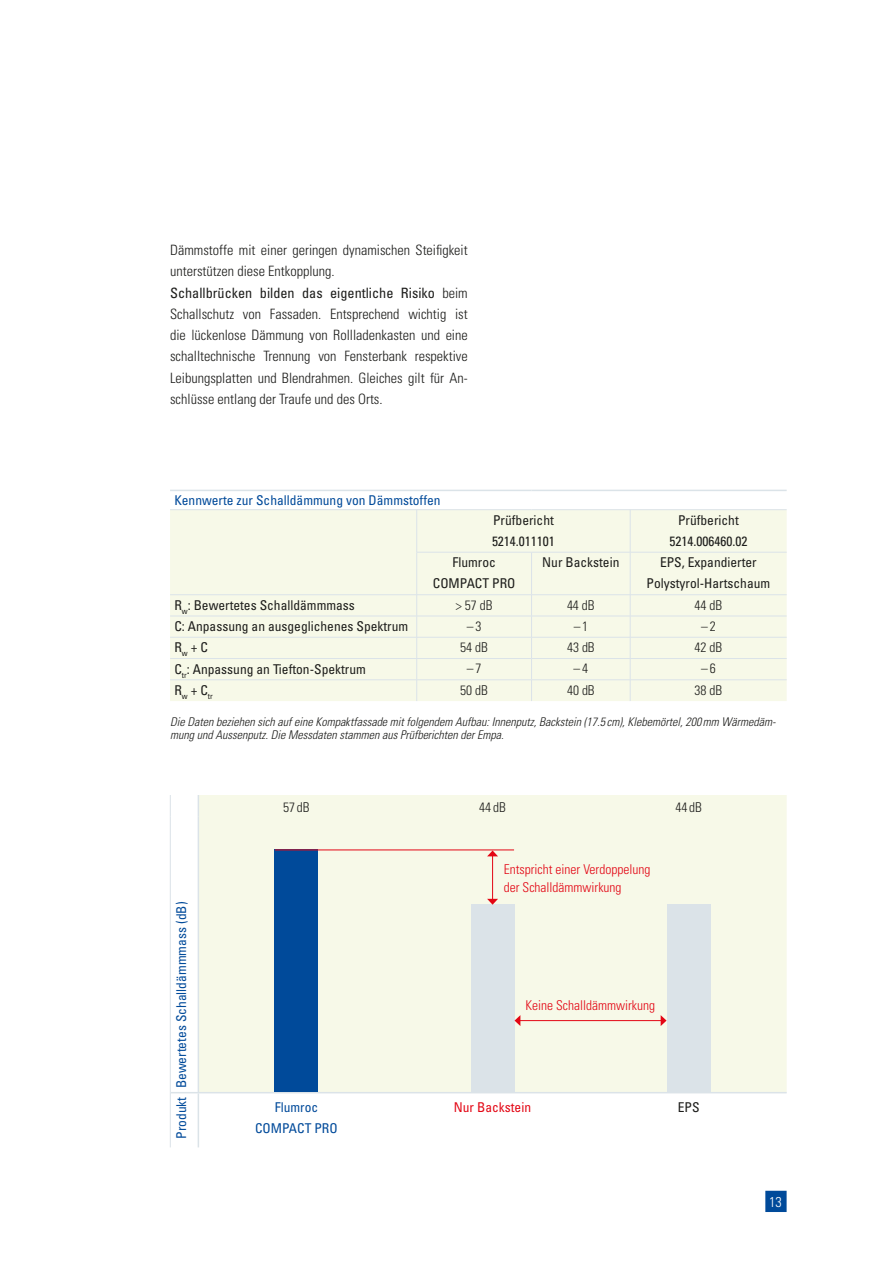
<style>
.page{position:relative;width:893px;height:1263px;background:#fff}
.page>*{position:absolute;margin:0;border:0;box-sizing:border-box;transform-origin:0 0}
.t1{font:300 condensed 14.25px/21.3px "Univers";color:#1d1d1b}
.t2{font:300 condensed 14.25px "Univers";color:#fff}
.t3{font:condensed 13.5px/21px "Univers";color:#1d1d1b;text-align:center}
.t4{font:condensed 13.5px/21px "Univers";color:#004a9a;text-align:center}
.t5{font:300 condensed 13.5px/18px "Univers";color:#e30614}
.t6{font:300 condensed 13.5px "Univers";color:#1d1d1b}
.t7{font:condensed 13.5px "Univers";color:#e30614}
.t8{font:italic 300 condensed 12px/13.5px "Univers";color:#1d1d1b}
.s1{font-weight:400}
</style>
<div class="page">
<div style="left:766px;top:1191px;width:20px;height:20px;background:#004a9a"></div>
<div style="left:765px;top:1191px;width:22px;height:21px;border:2px solid #004a9a"></div>
<div style="left:170px;top:510px;width:617px;height:191px;background:#f7f9e8"></div>
<hr style="left:170px;top:509px;width:361px;height:1px;background:#dbe3e8">
<hr style="left:531px;top:509px;width:256px;height:1px;background:#dbe3e8">
<hr style="left:416px;top:552px;width:115px;height:1px;background:#dbe3e8">
<hr style="left:531px;top:552px;width:256px;height:1px;background:#dbe3e8">
<hr style="left:170px;top:594px;width:361px;height:1px;background:#dbe3e8">
<hr style="left:531px;top:594px;width:256px;height:1px;background:#dbe3e8">
<hr style="left:170px;top:616px;width:361px;height:1px;background:#dbe3e8">
<hr style="left:531px;top:616px;width:256px;height:1px;background:#dbe3e8">
<hr style="left:170px;top:637px;width:361px;height:1px;background:#dbe3e8">
<hr style="left:531px;top:637px;width:256px;height:1px;background:#dbe3e8">
<hr style="left:170px;top:658px;width:361px;height:1px;background:#dbe3e8">
<hr style="left:531px;top:658px;width:256px;height:1px;background:#dbe3e8">
<hr style="left:170px;top:679px;width:361px;height:1px;background:#dbe3e8">
<hr style="left:531px;top:679px;width:256px;height:1px;background:#dbe3e8">
<hr style="left:416px;top:510px;width:1px;height:42px;background:#dbe3e8">
<hr style="left:630px;top:510px;width:1px;height:42px;background:#dbe3e8">
<hr style="left:416px;top:552px;width:1px;height:42px;background:#dbe3e8">
<hr style="left:531px;top:552px;width:1px;height:42px;background:#dbe3e8">
<hr style="left:630px;top:552px;width:1px;height:42px;background:#dbe3e8">
<svg style="left:416px;top:595px;width:1px;height:106px"></svg>
<svg style="left:531px;top:595px;width:1px;height:106px"></svg>
<svg style="left:630px;top:595px;width:1px;height:106px"></svg>
<hr style="left:170px;top:490px;width:361px;height:1px;background:#dbe3e8">
<hr style="left:531px;top:490px;width:256px;height:1px;background:#dbe3e8">
<div style="left:199px;top:795px;width:588px;height:297px;background:#f7f9e8"></div>
<svg style="left:199px;top:1093px;width:588px;height:1px"></svg>
<svg style="left:198px;top:795px;width:1px;height:21px"></svg>
<hr style="left:198px;top:816px;width:1px;height:276px;background:#dbe3e8">
<hr style="left:198px;top:1093px;width:1px;height:54px;background:#dbe3e8">
<hr style="left:171px;top:1092px;width:616px;height:1px;background:#dbe3e8">
<svg style="left:170px;top:795px;width:1px;height:21px"></svg>
<hr style="left:170px;top:816px;width:1px;height:277px;background:#dbe3e8">
<hr style="left:170px;top:1093px;width:1px;height:54px;background:#dbe3e8">
<div style="left:275px;top:849px;width:43px;height:243px;background:#004a9a"></div>
<div style="left:471px;top:905px;width:43px;height:187px;background:#dbe3e8"></div>
<div style="left:667px;top:905px;width:43px;height:187px;background:#dbe3e8"></div>
<hr style="left:275px;top:849px;width:239px;height:1px;background:#e30614">
<hr style="left:492px;top:855px;width:1px;height:45px;background:#e30614">
<svg style="left:487px;top:899px;width:11px;height:6px"></svg>
<svg style="left:487px;top:850px;width:11px;height:6px"></svg>
<hr style="left:520px;top:1020px;width:141px;height:1px;background:#e30614">
<svg style="left:661px;top:1015px;width:5px;height:11px"></svg>
<svg style="left:514px;top:1015px;width:6px;height:11px"></svg>
<p class="t1" style="left:170px;top:241px;width:299px">Dämmstoffe mit einer geringen dynamischen Steifigkeit unterstützen diese Entkopplung.<br><span class="s1">Schallbrücken bilden das eigentliche Risiko</span> beim Schallschutz von Fassaden. Entsprechend wichtig ist die lückenlose Dämmung von Rollladenkasten und eine schalltechnische Trennung von Fensterbank respektive Leibungsplatten und Blendrahmen. Gleiches gilt für An&shy;schlüsse entlang der Traufe und des Orts.</p>
<p class="t4" style="left:174px;top:491px;width:268px">Kennwerte zur Schalldämmung von Dämmstoffen</p>
<p class="t3" style="left:492px;top:511px;width:64px;text-align:left">Prüfbericht<br>5214.011101</p>
<p class="t3" style="left:669px;top:511px;width:79px">Prüfbericht<br>5214.006460.02</p>
<p class="t3" style="left:433px;top:553px;width:84px">Flumroc<br>COMPACT PRO</p>
<p class="t3" style="left:542px;top:553px;width:79px">Nur Backstein</p>
<p class="t3" style="left:647px;top:553px;width:125px">EPS, Expandierter<br>Polystyrol-Hartschaum</p>
<p class="t3" style="left:174px;top:596px;width:182px">R<sub>w</sub>: Bewertetes Schalldämmmass</p>
<p class="t6" style="left:456px;top:600px;width:38px">&gt; 57 dB</p>
<p class="t6" style="left:567px;top:600px;width:29px">44 dB</p>
<p class="t6" style="left:695px;top:600px;width:29px">44 dB</p>
<p class="t3" style="left:174px;top:617px;width:235px">C: Anpassung an ausgeglichenes Spektrum</p>
<p class="t6" style="left:467px;top:621px;width:16px">– 3</p>
<p class="t6" style="left:574px;top:621px;width:16px">– 1</p>
<p class="t6" style="left:701px;top:621px;width:16px">– 2</p>
<p class="t3" style="left:174px;top:638px;width:35px">R<sub>w</sub> + C</p>
<p class="t6" style="left:460px;top:642px;width:29px">54 dB</p>
<p class="t6" style="left:567px;top:642px;width:29px">43 dB</p>
<p class="t6" style="left:695px;top:642px;width:29px">42 dB</p>
<p class="t3" style="left:174px;top:659px;width:193px">C<sub>tr</sub>: Anpassung an Tiefton-Spektrum</p>
<p class="t6" style="left:467px;top:663px;width:16px">– 7</p>
<p class="t6" style="left:574px;top:663px;width:16px">– 4</p>
<p class="t6" style="left:701px;top:663px;width:16px">– 6</p>
<p class="t3" style="left:174px;top:681px;width:40px">R<sub>w</sub> + C<sub>tr</sub></p>
<p class="t6" style="left:460px;top:685px;width:29px">50 dB</p>
<p class="t6" style="left:567px;top:685px;width:29px">40 dB</p>
<p class="t6" style="left:695px;top:685px;width:29px">38 dB</p>
<p class="t8" style="left:170px;top:716px;width:607px">Die Daten beziehen sich auf eine Kompaktfassade mit folgendem Aufbau: Innenputz, Backstein (17.5 cm), Klebemörtel, 200 mm Wärmedäm&shy;mung und Aussenputz. Die Messdaten stammen aus Prüfberichten der Empa.</p>
<p class="t6" style="left:283px;top:802px;width:28px">57 dB</p>
<p class="t6" style="left:479px;top:802px;width:28px">44 dB</p>
<p class="t6" style="left:675px;top:802px;width:28px">44 dB</p>
<p class="t4" style="left:172px;top:1088px;width:188px;rotate:-90deg">Bewertetes Schalldämmmass (dB)</p>
<p class="t5" style="left:504px;top:861px;width:148px">Entspricht einer Verdoppelung der Schalldämmwirkung</p>
<p class="t5" style="left:525px;top:997px;width:131px">Keine Schalldämmwirkung</p>
<p class="t4" style="left:172px;top:1139px;width:44px;rotate:-90deg">Produkt</p>
<p class="t4" style="left:255px;top:1098px;width:84px">Flumroc<br>COMPACT PRO</p>
<p class="t7" style="left:454px;top:1102px;width:79px">Nur Backstein</p>
<p class="t3" style="left:678px;top:1098px;width:23px">EPS</p>
<p class="t2" style="left:769px;top:1197px;width:14px">13</p>
</div>
